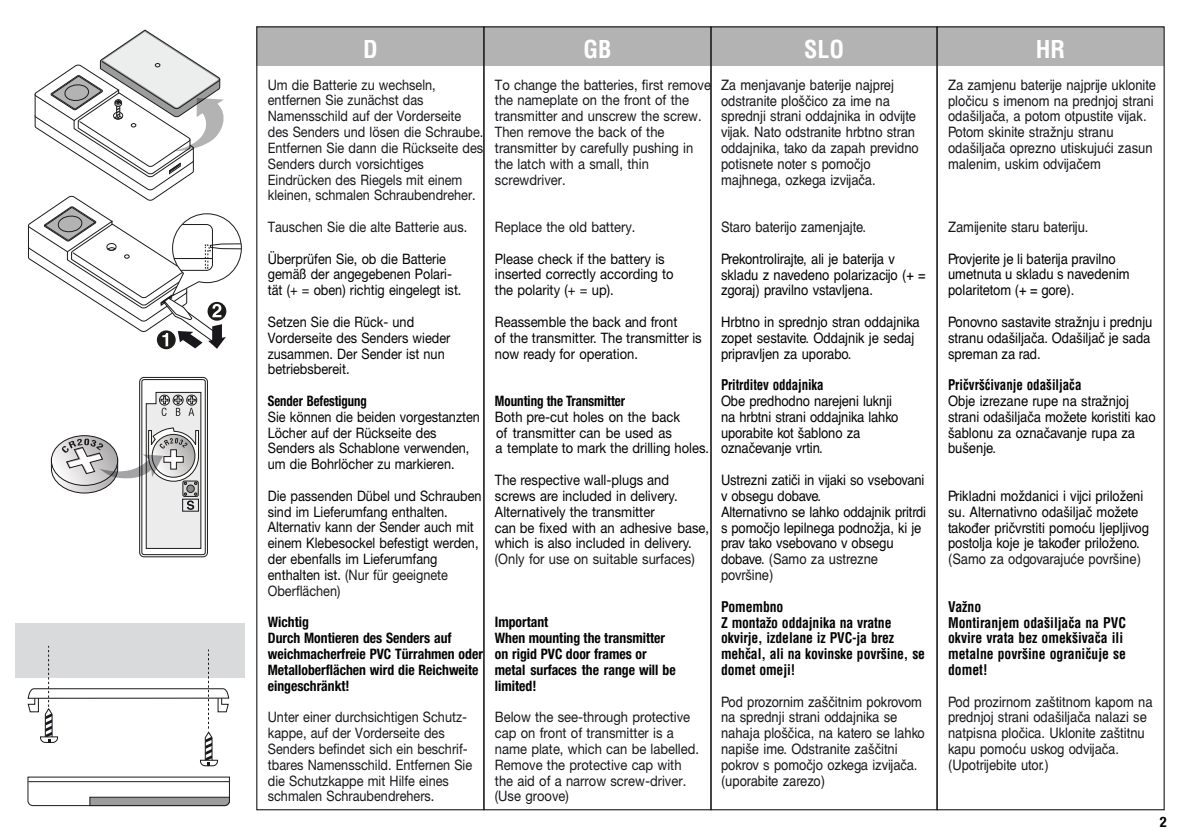
<style>
.page{position:relative;width:1191px;height:840px;background:#fff}
.page>*{position:absolute;margin:0;border:0;box-sizing:border-box;transform-origin:0 0}
.t1{font:700 condensed 24px "Helvetica";color:#fff}
.t2{font:14.4px/15.8px "Helvetica LTCE";color:#020201;scale:.9 1}
.t3{font:14.4px/15.8px "Helvetica LTCE";color:#1a171c;scale:.9 1}
.t4{font:14.4px/15.8px "Helvetica Neue LT Pro";color:#020201;scale:.88 1}
.t5{font:14.4px/15.8px "Helvetica Neue LT Pro";color:#1a171c;scale:.88 1}
.t6{font:14.4px/15.8px "Helvetica Neue LT Pro";color:#1a171c;scale:.9 1}
.t7{font:14.4px/15.8px "Helvetica Neue LT Pro";color:#020201;scale:.9 1}
.t8{font:700 condensed 14.4px/15.8px "Helvetica Neue";color:#020201;scale:.95 1}
.t9{font:700 condensed 14.4px/15.8px "Helvetica LTCE";color:#020201;scale:.95 1}
.t10{font:700 condensed 14.4px "Helvetica LTCE";color:#020201;scale:.9 1}
.t11{font:700 condensed 14.4px "Helvetica Neue";color:#020201;scale:.9 1}
.t12{font:700 condensed 14.4px "Helvetica Neue";color:#020201;scale:.88 1}
.t13{font:700 condensed 14.4px "Helvetica Neue";color:#020201}
.s1{color:#1a171c}
</style>
<div class="page">
<div style="left:257px;top:27px;width:907px;height:39px;background:#b3b3b3"></div>
<div style="left:936px;top:26px;width:228px;height:783px;border:1px solid #1c1c1b"></div>
<svg style="left:27px;top:776px;width:203px;height:29px"></svg>
<div style="left:15px;top:623px;width:230px;height:54px;background:#d9dadb"></div>
<svg style="left:27px;top:645px;width:202px;height:121px"></svg>
<div style="left:139px;top:377px;width:69px;height:179px;border:1px solid #1c1c1b;border-radius:4px"></div>
<svg style="left:51px;top:379px;width:155px;height:176px"></svg>
<svg style="left:27px;top:29px;width:215px;height:319px"></svg>
<h1 class="t1" style="left:363px;top:34px;width:16px">D</h1>
<h1 class="t1" style="left:583px;top:34px;width:30px">GB</h1>
<h1 class="t1" style="left:804px;top:34px;width:42px">SLO</h1>
<h1 class="t1" style="left:1036px;top:34px;width:31px">HR</h1>
<p class="t5" style="left:268px;top:76px;width:246px">Um die Batterie zu wechseln, entfernen Sie zunächst das<br>Namensschild auf der Vorderseite des Senders und lösen die Schraube.<br>Entfernen Sie dann die Rückseite des<br>Senders durch vorsichtiges<br>Eindrücken des Riegels mit einem kleinen, schmalen Schraubendreher.</p>
<p class="t5" style="left:268px;top:219px;width:228px">Tauschen Sie die alte Batterie aus.</p>
<p class="t4" style="left:268px;top:250px;width:222px">Überprüfen Sie, ob die Batterie gemäß der angegebenen Polari&shy;tät (+ = oben) richtig eingelegt ist.</p>
<p class="t4" style="left:268px;top:313px;width:209px">Setzen Sie die Rück- und<br>Vorderseite des Senders wieder zusammen. Der Sender ist nun betriebsbereit.</p>
<p class="t12" style="left:268px;top:392px;width:114px">Sender Befestigung</p>
<p class="t4" style="left:268px;top:408px;width:242px">Sie können die beiden vorgestanzten<br>Löcher auf der Rückseite des<br>Senders als Schablone verwenden, um die Bohrlöcher zu markieren.</p>
<p class="t4" style="left:268px;top:487px;width:244px">Die passenden Dübel und Schrauben sind im Lieferumfang enthalten.<br>Alternativ kann der Sender auch mit einem Klebesockel befestigt werden, der ebenfalls im Lieferumfang enthalten ist. <span class="s1">(Nur für geeignete<br>Oberflächen)</span></p>
<p class="t8" style="left:268px;top:614px;width:228px">Wichtig<br>Durch Montieren des Senders auf weichmacherfreie PVC Türrahmen oder<br>Metalloberflächen wird die Reichweite eingeschränkt!</p>
<p class="t5" style="left:268px;top:708px;width:234px">Unter einer durchsichtigen Schutz&shy;kappe, auf der Vorderseite des Senders befindet sich ein beschrif&shy;tbares Namensschild. Entfernen Sie die Schutzkappe mit Hilfe eines schmalen Schraubendrehers.</p>
<p class="t6" style="left:495px;top:76px;width:242px">To change the batteries, first remove the nameplate on the front of the transmitter and unscrew the screw.<br>Then remove the back of the transmitter by carefully pushing in the latch with a small, thin screwdriver.</p>
<p class="t6" style="left:495px;top:219px;width:158px">Replace the old battery.</p>
<p class="t7" style="left:495px;top:250px;width:200px">Please check if the battery is inserted correctly according to the polarity (+ = up).</p>
<p class="t7" style="left:494px;top:313px;width:232px">Reassemble the back and front<br>of the transmitter. The transmitter is now ready for operation.</p>
<p class="t11" style="left:495px;top:392px;width:146px">Mounting the Transmitter</p>
<p class="t7" style="left:495px;top:408px;width:239px">Both pre-cut holes on the back<br>of transmitter can be used as<br>a template to mark the drilling holes.</p>
<p class="t7" style="left:495px;top:471px;width:239px">The respective wall-plugs and screws are included in delivery.<br>Alternatively the transmitter<br>can be fixed with an adhesive base, which is also included in delivery.</p>
<p class="t6" style="left:495px;top:550px;width:223px">(Only for use on suitable surfaces)</p>
<p class="t3" style="left:948px;top:77px;width:232px">Za zamjenu baterije najprije uklonite pločicu s imenom na prednjoj strani odašiljača, a potom otpustite vijak.<br>Potom skinite stražnju stranu odašiljača oprezno utiskujući zasun malenim, uskim odvijačem</p>
<p class="t3" style="left:721px;top:77px;width:221px">Za menjavanje baterije najprej odstranite ploščico za ime na sprednji strani oddajnika in odvijte vijak. Nato odstranite hrbtno stran oddajnika, tako da zapah previdno potisnete noter s pomočjo majhnega, ozkega izvijača.</p>
<p class="t3" style="left:721px;top:219px;width:162px">Staro baterijo zamenjajte.</p>
<p class="t2" style="left:721px;top:251px;width:229px">Prekontrolirajte, ali je baterija v skladu z navedeno polarizacijo (+ = zgoraj) pravilno vstavljena.</p>
<p class="t2" style="left:721px;top:314px;width:222px">Hrbtno in sprednjo stran oddajnika zopet sestavite. Oddajnik je sedaj pripravljen za uporabo.</p>
<p class="t10" style="left:721px;top:376px;width:116px">Pritrditev oddajnika</p>
<p class="t2" style="left:721px;top:393px;width:198px">Obe predhodno narejeni luknji na hrbtni strani oddajnika lahko uporabite kot šablono za označevanje vrtin.</p>
<p class="t2" style="left:721px;top:472px;width:229px">Ustrezni zatiči in vijaki so vsebovani v obsegu dobave.<br>Alternativno se lahko oddajnik pritrdi s pomočjo lepilnega podnožja, ki je prav tako vsebovano v obsegu dobave. <span class="s1">(Samo za ustrezne površine)</span></p>
<p class="t9" style="left:721px;top:598px;width:216px">Pomembno<br>Z montažo oddajnika na vratne okvirje, izdelane iz PVC-ja brez mehčal, ali na kovinske površine, se domet omeji!</p>
<p class="t3" style="left:721px;top:693px;width:228px">Pod prozornim zaščitnim pokrovom na sprednji strani oddajnika se nahaja ploščica, na katero se lahko napiše ime. Odstranite zaščitni pokrov s pomočjo ozkega izvijača. (uporabite zarezo)</p>
<p class="t3" style="left:948px;top:219px;width:158px">Zamijenite staru bateriju.</p>
<p class="t2" style="left:948px;top:251px;width:203px">Provjerite je li baterija pravilno umetnuta u skladu s navedenim polaritetom (+ = gore).</p>
<p class="t2" style="left:948px;top:314px;width:228px">Ponovno sastavite stražnju i prednju stranu odašiljača. Odašiljač je sada spreman za rad.</p>
<p class="t10" style="left:948px;top:375px;width:150px">Pričvršćivanje odašiljača</p>
<p class="t2" style="left:948px;top:393px;width:232px">Obje izrezane rupe na stražnjoj strani odašiljača možete koristiti kao šablonu za označavanje rupa za bušenje.</p>
<p class="t2" style="left:948px;top:488px;width:225px">Prikladni moždanici i vijci priloženi su. Alternativno odašiljač možete također pričvrstiti pomoću ljepljivog postolja koje je također priloženo.</p>
<p class="t3" style="left:948px;top:551px;width:216px">(Samo za odgovarajuće površine)</p>
<p class="t9" style="left:948px;top:598px;width:189px">Važno<br>Montiranjem odašiljača na PVC okvire vrata bez omekšivača ili metalne površine ograničuje se domet!</p>
<p class="t3" style="left:948px;top:693px;width:229px">Pod prozirnom zaštitnom kapom na prednjoj strani odašiljača nalazi se natpisna pločica. Uklonite zaštitnu kapu pomoću uskog odvijača. (Upotrijebite utor.)</p>
<p class="t8" style="left:495px;top:614px;width:192px">Important<br>When mounting the transmitter on rigid PVC door frames or metal surfaces the range will be limited!</p>
<p class="t6" style="left:495px;top:708px;width:228px">Below the see-through protective cap on front of transmitter is a name plate, which can be labelled.<br>Remove the protective cap with the aid of a narrow screw-driver. (Use groove)</p>
<p class="t13" style="left:1159px;top:812px;width:8px">2</p>
</div>
